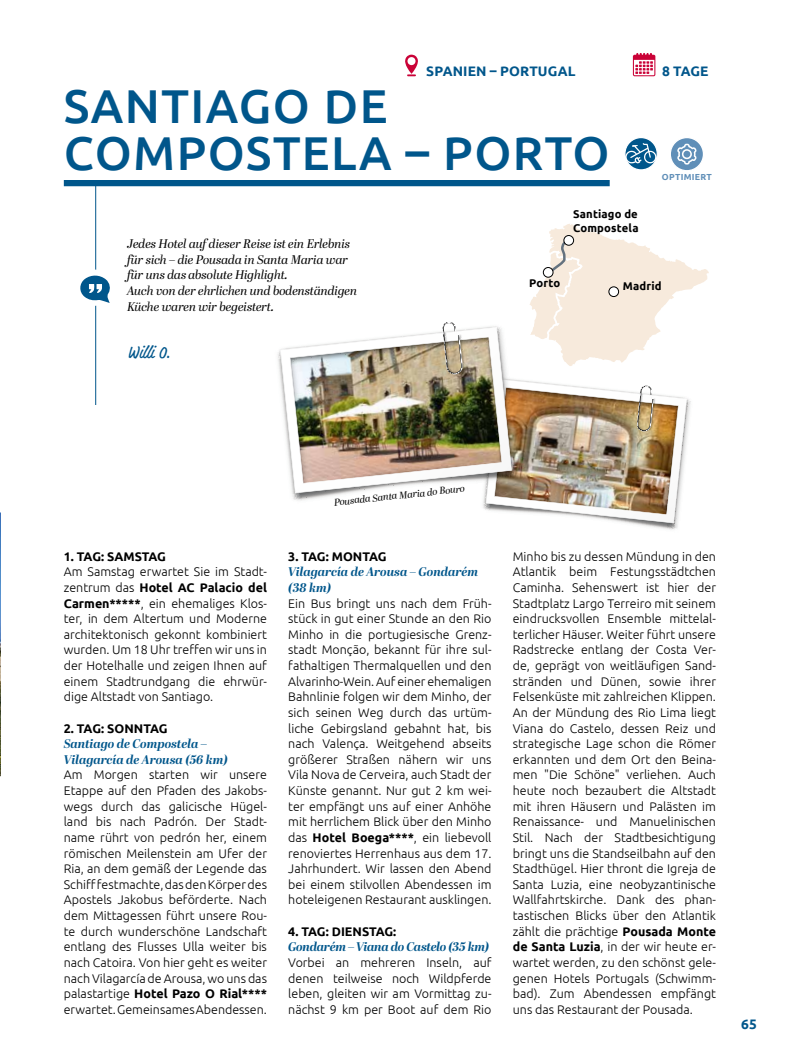
<style>
.page{position:relative;width:794px;height:1063px;background:#fff}
.page>*{position:absolute;margin:0;border:0;box-sizing:border-box;transform-origin:0 0}
.t1{font:500 47.5px/46.9px "Ubuntu";letter-spacing:.03em;color:#00568b}
.t2{font:17.5px "Market Pro";letter-spacing:-.01em;color:#00568b}
.t3{font:700 13.75px "Ubuntu";letter-spacing:.01em;color:#00568b}
.t4{font:300 12.5px/15.6px "Ubuntu";color:#000;text-align:justify}
.t5{font:italic 12.5px/15.6px "Abril Display";letter-spacing:-.01em;color:#000}
.t6{font:italic 700 12.5px/15.6px "Abril Display";letter-spacing:-.005em;color:#00568b}
.t7{font:700 12.5px "Ubuntu";letter-spacing:-.025em;color:#000}
.t8{font:700 11.25px/13.5px "Ubuntu";letter-spacing:.015em;color:#000}
.t9{font:italic 10px "Abril Display";color:#000}
.t10{font:700 8.75px "Ubuntu";letter-spacing:.03em;color:#608fb8}
.s1{font-weight:700}
</style>
<div class="page">
<svg style="left:629px;top:523px;width:49px;height:7px"></svg>
<img style="left:503px;top:379px;width:184px;height:144px">
<img style="left:0;top:513px;width:1px;height:263px">
<hr style="left:95px;top:183px;width:1px;height:222px;background:#00568b">
<svg style="left:633px;top:53px;width:22px;height:23px"></svg>
<svg style="left:405px;top:55px;width:13px;height:21px"></svg>
<div style="left:76px;top:270px;width:37px;height:36px;background:#fff;border-radius:50%"></div>
<svg style="left:80px;top:275px;width:30px;height:28px"></svg>
<div style="left:64px;top:180px;width:545px;height:6px;background:#00568b"></div>
<svg style="left:529px;top:224px;width:180px;height:142px"></svg>
<div style="left:564px;top:236px;width:9px;height:9px;background:#fff;border-radius:50%"></div>
<div style="left:563px;top:235px;width:11px;height:11px;border:1px solid #000;border-radius:50%"></div>
<div style="left:543px;top:268px;width:10px;height:9px;background:#fff;border-radius:50%"></div>
<div style="left:543px;top:267px;width:10px;height:11px;border:1px solid #000;border-radius:50%"></div>
<svg style="left:278px;top:326px;width:225px;height:186px"></svg>
<img style="left:280px;top:327px;width:232px;height:166px">
<svg style="left:440px;top:322px;width:23px;height:57px"></svg>
<svg style="left:625px;top:138px;width:32px;height:32px"></svg>
<div style="left:624px;top:137px;width:34px;height:34px;border:1px solid #fff;border-radius:50%"></div>
<svg style="left:625px;top:143px;width:31px;height:21px"></svg>
<svg style="left:670px;top:138px;width:33px;height:33px"></svg>
<div style="left:669px;top:137px;width:35px;height:34px;border:1px solid #fff;border-radius:50%"></div>
<svg style="left:677px;top:144px;width:20px;height:21px"></svg>
<p class="t3" style="left:426px;top:63px;width:151px">SPANIEN – PORTUGAL</p>
<p class="t3" style="left:662px;top:63px;width:48px">8 TAGE</p>
<h1 class="t1" style="left:64px;top:81px;width:547px">SANTIAGO DE<br>COMPOSTELA – PORTO</h1>
<p class="t8" style="left:573px;top:207px;width:67px">Santiago de<br>Compostela</p>
<p class="t10" style="left:662px;top:172px;width:51px">OPTIMIERT</p>
<p class="t5" style="left:127px;top:237px;width:232px">Jedes Hotel auf dieser Reise ist ein Erlebnis für sich – die Pousada in Santa Maria war für uns das absolute Highlight.<br>Auch von der ehrlichen und bodenständigen Küche waren wir begeistert.</p>
<h2 class="t2" style="left:127px;top:340px;width:45px">Willi O.</h2>
<p class="t8" style="left:529px;top:276px;width:33px">Porto</p>
<p class="t8" style="left:623px;top:279px;width:40px">Madrid</p>
<p class="t7" style="left:64px;top:549px;width:104px">1. TAG: SAMSTAG</p>
<p class="t4" style="left:64px;top:564px;width:205px">Am Samstag erwartet Sie im Stadt&shy;zentrum das <span class="s1">Hotel AC Palacio del Carmen*****</span>, ein ehemaliges Klos&shy;ter, in dem Altertum und Moderne architektonisch gekonnt kombiniert wurden. Um 18 Uhr treffen wir uns in der Hotelhalle und zeigen Ihnen auf einem Stadtrundgang die ehrwür&shy;dige Altstadt von Santiago.</p>
<p class="t7" style="left:64px;top:720px;width:105px">2. TAG: SONNTAG</p>
<p class="t6" style="left:64px;top:737px;width:166px">Santiago de Compostela –<br>Vilagarcía de Arousa (56 km)</p>
<p class="t4" style="left:64px;top:767px;width:205px">Am Morgen starten wir unsere Etappe auf den Pfaden des Jakobs&shy;wegs durch das galicische Hügel&shy;land bis nach Padrón. Der Stadt&shy;name rührt von pedrón her, einem römischen Meilenstein am Ufer der Ria, an dem gemäß der Legende das Schiff festmachte, das den Körper des Apostels Jakobus beförderte. Nach dem Mittagessen führt unsere Rou&shy;te durch wunderschöne Landschaft entlang des Flusses Ulla weiter bis nach Catoira. Von hier geht es weiter nach Vilagarcía de Arousa, wo uns das palastartige <span class="s1">Hotel Pazo O Rial**** </span>erwartet. Gemeinsames Abendessen.</p>
<p class="t9" style="left:333px;top:495px;width:133px;rotate:-6deg">Pousada Santa Maria do Bouro</p>
<p class="t7" style="left:288px;top:549px;width:100px">3. TAG: MONTAG</p>
<p class="t6" style="left:288px;top:565px;width:191px">Vilagarcía de Arousa – Gondarém (38 km)</p>
<p class="t4" style="left:288px;top:595px;width:205px">Ein Bus bringt uns nach dem Früh&shy;stück in gut einer Stunde an den Rio Minho in die portugiesische Grenz&shy;stadt Monção, bekannt für ihre sul&shy;fathaltigen Thermalquellen und den Alvarinho-Wein. Auf einer ehemaligen Bahnlinie folgen wir dem Minho, der sich seinen Weg durch das urtüm&shy;liche Gebirgsland gebahnt hat, bis nach Valença. Weitgehend abseits größerer Straßen nähern wir uns Vila Nova de Cerveira, auch Stadt der Künste genannt. Nur gut 2 km wei&shy;ter empfängt uns auf einer Anhöhe mit herrlichem Blick über den Minho das <span class="s1">Hotel Boega****</span>, ein liebevoll renoviertes Herrenhaus aus dem 17.<br>Jahrhundert. Wir lassen den Abend bei einem stilvollen Abendessen im hoteleigenen Restaurant ausklingen.</p>
<p class="t7" style="left:288px;top:924px;width:110px">4. TAG: DIENSTAG:</p>
<p class="t6" style="left:288px;top:940px;width:202px">Gondarém – Viana do Castelo (35 km)</p>
<p class="t4" style="left:288px;top:954px;width:205px">Vorbei an mehreren Inseln, auf denen teilweise noch Wildpferde leben, gleiten wir am Vormittag zu&shy;nächst 9 km per Boot auf dem Rio</p>
<p class="t4" style="left:513px;top:548px;width:205px">Minho bis zu dessen Mündung in den Atlantik beim Festungsstädtchen Caminha. Sehenswert ist hier der Stadtplatz Largo Terreiro mit seinem eindrucksvollen Ensemble mittelal&shy;terlicher Häuser. Weiter führt unsere Radstrecke entlang der Costa Ver&shy;de, geprägt von weitläufigen Sand&shy;stränden und Dünen, sowie ihrer Felsenküste mit zahlreichen Klippen.<br>An der Mündung des Rio Lima liegt Viana do Castelo, dessen Reiz und strategische Lage schon die Römer erkannten und dem Ort den Beina&shy;men "Die Schöne" verliehen. Auch heute noch bezaubert die Altstadt mit ihren Häusern und Palästen im Renaissance- und Manuelinischen Stil. Nach der Stadtbesichtigung bringt uns die Standseilbahn auf den Stadthügel. Hier thront die Igreja de Santa Luzia, eine neobyzantinische Wallfahrtskirche. Dank des phan&shy;tastischen Blicks über den Atlantik zählt die prächtige <span class="s1">Pousada Monte de Santa Luzia</span>, in der wir heute er&shy;wartet werden, zu den schönst gele&shy;genen Hotels Portugals (Schwimm&shy;bad). Zum Abendessen empfängt uns das Restaurant der Pousada.</p>
<p class="t3" style="left:741px;top:1016px;width:17px">65</p>
</div>
